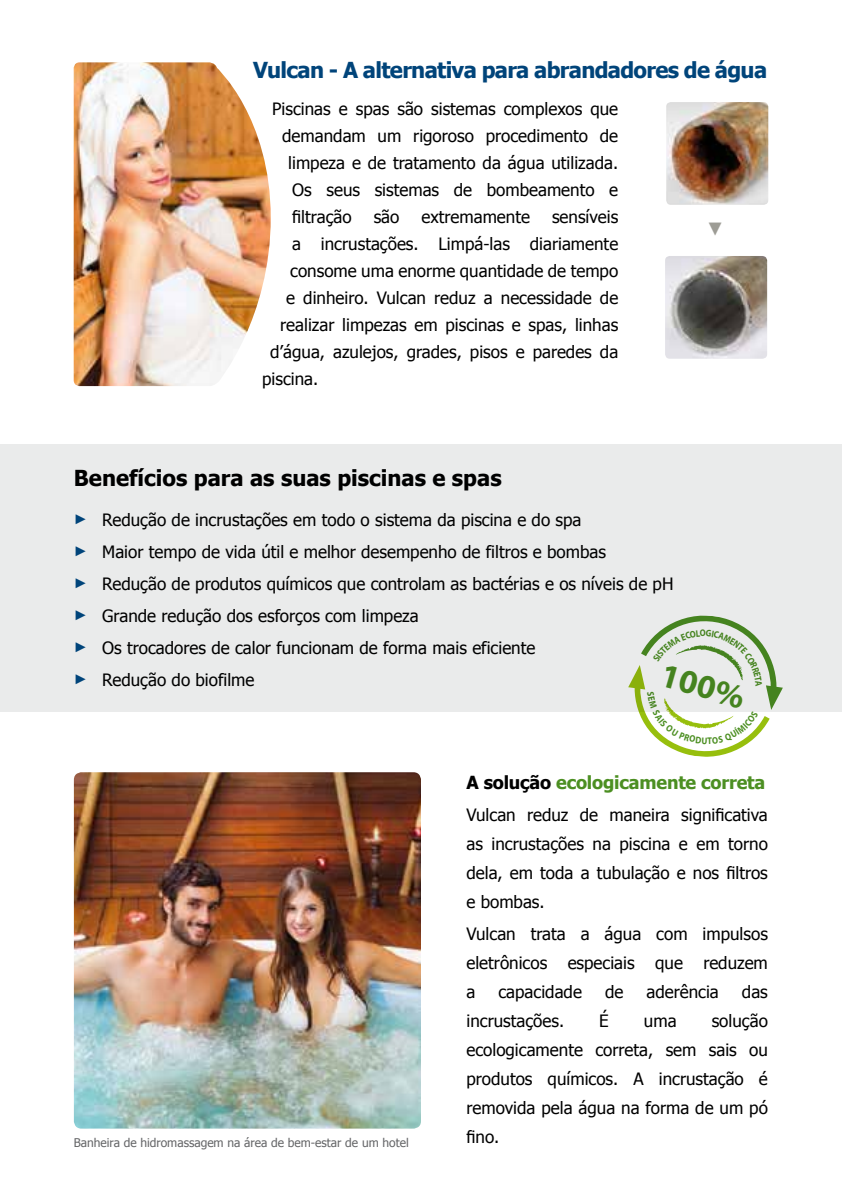
<style>
.page{position:relative;width:842px;height:1191px;background:#fff}
.page>*{position:absolute;margin:0;border:0;box-sizing:border-box;transform-origin:0 0}
.t1{font:700 33.8px "Myriad Pro";color:#4c8f22}
.t2{font:700 22px "Tahoma";letter-spacing:-.03em;color:#00447a}
.t3{font:700 22px "Tahoma";color:#000}
.t4{font:700 18px "Tahoma";letter-spacing:-.01em;color:#4c8f22}
.t5{font:700 18px "Arial";color:#9d9c95}
.t6{font:17px/29px "Tahoma";color:#000;text-align:justify}
.t7{font:12px "Tahoma";color:#646567}
.t8{font:700 9.6px "Myriad Pro";color:#4c8f22;scale:.86 1}
.s1{font-family:"Arial";font-weight:700;font-size:14px;color:#00447a}
.s2{color:#000}
</style>
<div class="page">
<div style="left:0;top:444px;width:842px;height:267px;background:#eaebeb"></div>
<img style="left:665px;top:256px;width:102px;height:103px">
<img style="left:666px;top:102px;width:102px;height:103px">
<img style="left:74px;top:62px;width:197px;height:324px">
<img style="left:74px;top:772px;width:347px;height:356px">
<svg style="left:628px;top:615px;width:155px;height:142px"></svg>
<p class="t2" style="left:253px;top:54px;width:516px">Vulcan - A alternativa para abrandadores de água</p>
<p class="t6" style="left:272px;top:94px;width:347px">Piscinas e spas são sistemas complexos que</p>
<p class="t6" style="left:282px;top:121px;width:337px">demandam um rigoroso procedimento de</p>
<p class="t6" style="left:288px;top:148px;width:331px">limpeza e de tratamento da água utilizada.</p>
<p class="t6" style="left:292px;top:175px;width:327px">Os seus sistemas de bombeamento e</p>
<p class="t6" style="left:292px;top:202px;width:61px">filtração</p>
<p class="t6" style="left:374px;top:202px;width:27px">são</p>
<p class="t6" style="left:421px;top:202px;width:110px">extremamente</p>
<p class="t6" style="left:552px;top:202px;width:68px">sensíveis</p>
<p class="t6" style="left:292px;top:229px;width:328px">a incrustações. Limpá-las diariamente</p>
<p class="t6" style="left:290px;top:256px;width:329px">consome uma enorme quantidade de tempo</p>
<p class="t6" style="left:286px;top:283px;width:334px">e dinheiro. Vulcan reduz a necessidade de</p>
<p class="t6" style="left:280px;top:310px;width:340px">realizar limpezas em piscinas e spas, linhas</p>
<p class="t6" style="left:270px;top:337px;width:350px">d’água, azulejos, grades, pisos e paredes da</p>
<p class="t6" style="left:262px;top:364px;width:58px">piscina.</p>
<p class="t5" style="left:728px;top:220px;width:20px;rotate:90deg">►</p>
<p class="t3" style="left:74px;top:463px;width:429px">Benefícios para as suas piscinas e spas</p>
<p class="t6" style="left:74px;top:503px;width:601px;line-height:32px;text-align:left"><span class="s1">►</span> Redução de incrustações em todo o sistema da piscina e do spa<br><span class="s1">►</span> Maior tempo de vida útil e melhor desempenho de filtros e bombas<br><span class="s1">►</span> Redução de produtos químicos que controlam as bactérias e os níveis de pH <span class="s1">►</span> Grande redução dos esforços com limpeza<br><span class="s1">►</span> Os trocadores de calor funcionam de forma mais eficiente<br><span class="s1">►</span> Redução do biofilme</p>
<p class="t8" style="left:700px;top:627px;width:9px">O</p>
<h1 class="t1" style="left:668px;top:653px;width:87px;rotate:16deg">100%</h1>
<p class="t7" style="left:74px;top:1134px;width:337px">Banheira de hidromassagem na área de bem-estar de um hotel</p>
<p class="t4" style="left:466px;top:770px;width:300px"><span class="s2">A solução</span> ecologicamente correta</p>
<p class="t6" style="left:466px;top:799px;width:303px">Vulcan reduz de maneira significativa as incrustações na piscina e em torno dela, em toda a tubulação e nos filtros e bombas.</p>
<p class="t6" style="left:466px;top:918px;width:303px">Vulcan trata a água com impulsos eletrônicos especiais que reduzem a</p>
<p class="t6" style="left:498px;top:976px;width:85px">capacidade</p>
<p class="t6" style="left:605px;top:976px;width:20px">de</p>
<p class="t6" style="left:646px;top:976px;width:74px">aderência</p>
<p class="t6" style="left:742px;top:976px;width:27px">das</p>
<p class="t6" style="left:466px;top:1005px;width:99px">incrustações.</p>
<p class="t6" style="left:599px;top:1005px;width:11px">É</p>
<p class="t6" style="left:644px;top:1005px;width:34px">uma</p>
<p class="t6" style="left:466px;top:1005px;width:303px;text-indent:245px">solução ecologicamente correta, sem sais ou produtos químicos. A incrustação é removida pela água na forma de um pó fino.</p>
</div>
